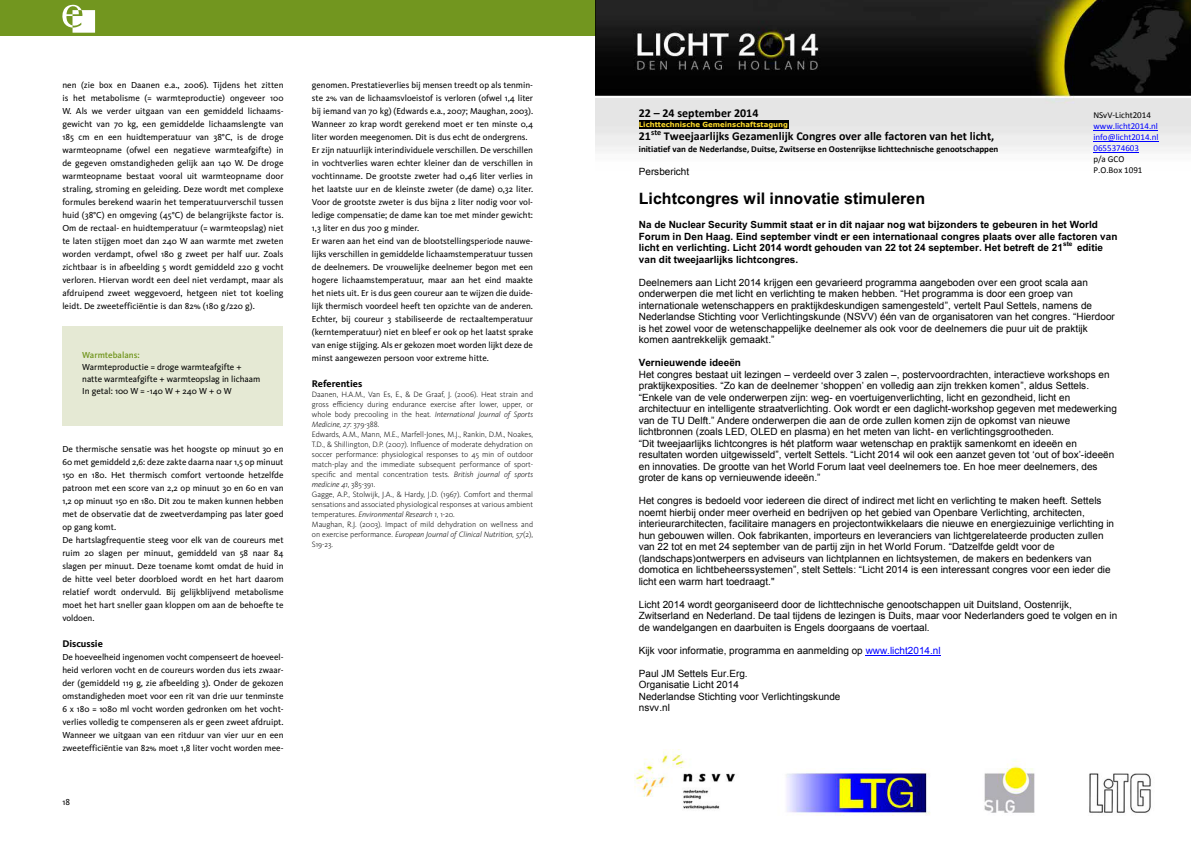
<style>
.page{position:relative;width:1191px;height:842px;background:#fff}
.page>*{position:absolute;margin:0;border:0;box-sizing:border-box;transform-origin:0 0}
.t1{font:700 16px "Arial";color:#000}
.t2{font:700 12px "Calibri";color:#000}
.t3{font:10px/11.5px "Arial";color:#000}
.t4{font:700 10px/11.5px "Arial";color:#000}
.t5{font:700 10px "Kievit OT";color:#000}
.t6{font:9px/13px "Kievit OT";color:#000}
.t7{font:700 9px "Calibri";color:#000}
.t8{font:9px/11px "Calibri";color:#00f;text-align:justify}
.t9{font:9px/11px "Calibri";color:#000}
.t10{font:500 9px "Kievit OT";color:#72961f}
.t11{font:300 8px/10px "Kievit OT";color:#000}
.t12{font:700 8px "Calibri";color:#000}
.t13{font:700 7px "Verdana";color:#ffdc2b}
.t14{font:700 6.5px "Arial";color:#000}
.s1{font-style:italic}
.s2{color:#00f}
</style>
<div class="page">
<div style="left:0;top:0;width:595px;height:36px;background:#72961f"></div>
<svg style="left:62px;top:5px;width:33px;height:28px"></svg>
<div style="left:62px;top:326px;width:221px;height:99px;background:#e5e9d4"></div>
<img style="left:634px;top:749px;width:517px;height:67px">
<img style="left:595px;top:0;width:596px;height:151px">
<div style="left:639px;top:120px;width:149px;height:9px;background:#000"></div>
<hr style="left:1093px;top:130px;width:65px;height:1px;background:#00f">
<hr style="left:1093px;top:141px;width:65px;height:1px;background:#00f">
<hr style="left:1093px;top:152px;width:46px;height:1px;background:#00f">
<hr style="left:865px;top:655px;width:75px;height:1px;background:#00f">
<p class="t6" style="left:62px;top:78px;width:223px;text-align:justify">nen (zie box en Daanen e.a., 2006). Tijdens het zitten is het metabolisme (= warmteproductie) ongeveer 100<br>W. Als we verder uitgaan van een gemiddeld lichaams&shy;gewicht van 70 kg, een gemiddelde lichaamslengte van 185 cm en een huidtemperatuur van 38°C, is de droge warmteopname (ofwel een negatieve warmteafgifte) in de gegeven omstandigheden gelijk aan 140 W. De droge warmteopname bestaat vooral uit warmteopname door straling, stroming en geleiding. Deze wordt met complexe formules berekend waarin het temperatuurverschil tussen huid (38°C) en omgeving (45°C) de belangrijkste factor is.<br>Om de rectaal- en huidtemperatuur (= warmteopslag) niet te laten stijgen moet dan 240 W aan warmte met zweten worden verdampt, ofwel 180 g zweet per half uur. Zoals zichtbaar is in afbeelding 5 wordt gemiddeld 220 g vocht verloren. Hiervan wordt een deel niet verdampt, maar als afdruipend zweet weggevoerd, hetgeen niet tot koeling leidt. De zweetefficiëntie is dan 82% (180 g/220 g).</p>
<p class="t10" style="left:82px;top:350px;width:59px">Warmtebalans:</p>
<p class="t6" style="left:82px;top:361px;width:180px;line-height:12px">Warmteproductie = droge warmteafgifte + natte warmteafgifte + warmteopslag in lichaam<br>In getal: 100 W = -140 W + 240 W + 0 W</p>
<p class="t6" style="left:62px;top:442px;width:223px">De thermische sensatie was het hoogste op minuut 30 en 60 met gemiddeld 2,6: deze zakte daarna naar 1,5 op minuut 150 en 180. Het thermisch comfort vertoonde hetzelfde patroon met een score van 2,2 op minuut 30 en 60 en van 1,2 op minuut 150 en 180. Dit zou te maken kunnen hebben met de observatie dat de zweetverdamping pas later goed op gang komt.<br>De hartslagfrequentie steeg voor elk van de coureurs met ruim 20 slagen per minuut, gemiddeld van 58 naar 84 slagen per minuut. Deze toename komt omdat de huid in de hitte veel beter doorbloed wordt en het hart daarom relatief wordt ondervuld. Bij gelijkblijvend metabolisme moet het hart sneller gaan kloppen om aan de behoefte te voldoen.</p>
<p class="t5" style="left:62px;top:638px;width:42px">Discussie</p>
<p class="t6" style="left:62px;top:650px;width:223px;text-align:justify">De hoeveelheid ingenomen vocht compenseert de hoeveel&shy;heid verloren vocht en de coureurs worden dus iets zwaar&shy;der (gemiddeld 119 g, zie afbeelding 3). Onder de gekozen omstandigheden moet voor een rit van drie uur tenminste 6 x 180 = 1080 ml vocht worden gedronken om het vocht&shy;verlies volledig te compenseren als er geen zweet afdruipt.<br>Wanneer we uitgaan van een ritduur van vier uur en een zweetefficiëntie van 82% moet 1,8 liter vocht worden mee-</p>
<p class="t6" style="left:62px;top:795px;width:9px">18</p>
<p class="t6" style="left:312px;top:78px;width:223px">genomen. Prestatieverlies bij mensen treedt op als tenmin&shy;ste 2% van de lichaamsvloeistof is verloren (ofwel 1,4 liter bij iemand van 70 kg) (Edwards e.a., 2007; Maughan, 2003).<br>Wanneer zo krap wordt gerekend moet er ten minste 0,4 liter worden meegenomen. Dit is dus echt de ondergrens.<br>Er zijn natuurlijk interindividuele verschillen. De verschillen in vochtverlies waren echter kleiner dan de verschillen in vochtinname. De grootste zweter had 0,46 liter verlies in het laatste uur en de kleinste zweter (de dame) 0,32 liter.<br>Voor de grootste zweter is dus bijna 2 liter nodig voor vol&shy;ledige compensatie; de dame kan toe met minder gewicht:<br>1,3 liter en dus 700 g minder.<br>Er waren aan het eind van de blootstellingsperiode nauwe&shy;lijks verschillen in gemiddelde lichaamstemperatuur tussen de deelnemers. De vrouwelijke deelnemer begon met een hogere lichaamstemperatuur, maar aan het eind maakte het niets uit. Er is dus geen coureur aan te wijzen die duide&shy;lijk thermisch voordeel heeft ten opzichte van de anderen.<br>Echter, bij coureur 3 stabiliseerde de rectaaltemperatuur (kerntemperatuur) niet en bleef er ook op het laatst sprake van enige stijging. Als er gekozen moet worden lijkt deze de minst aangewezen persoon voor extreme hitte.</p>
<p class="t5" style="left:312px;top:378px;width:52px">Referenties</p>
<p class="t11" style="left:312px;top:389px;width:223px">Daanen, H.A.M., Van Es, E., &amp; De Graaf, J. (2006). Heat strain and gross efficiency during endurance exercise after lower, upper, or whole body precooling in the heat<span class="s1">. International Journal of Sports Medicine, 27</span>: 379-388.<br>Edwards, A.M., Mann, M.E., Marfell-Jones, M.J., Rankin, D.M., Noakes, T.D., &amp; Shillington, D.P. (2007). Influence of moderate dehydration on soccer performance: physiological responses to 45 min of outdoor match-play and the immediate subsequent performance of sport&shy;specific and mental concentration tests. <span class="s1">British journal of sports medicine 41</span>, 385-391.<br>Gagge, A.P., Stolwijk, J.A., &amp; Hardy, J.D. (1967). Comfort and thermal sensations and associated physiological responses at various ambient temperatures. <span class="s1">Environmental Research 1</span>, 1-20.<br>Maughan, R.J. (2003). Impact of mild dehydration on wellness and on exercise performance. <span class="s1">European Journal of Clinical Nutrition, 57</span>(2), S19-23.</p>
<h2 class="t2" style="left:639px;top:106px;width:121px">22 – 24 september 2014</h2>
<p class="t13" style="left:639px;top:120px;width:151px">Lichttechnische Gemeinschaftstagung</p>
<h2 class="t2" style="left:639px;top:129px;width:14px">21</h2>
<p class="t9" style="left:1093px;top:109px;width:59px">NSvV-Licht2014</p>
<p class="t8" style="left:1093px;top:120px;width:67px">www.licht2014.nl info@licht2014.nl 0655374603</p>
<p class="t9" style="left:1093px;top:153px;width:51px">p/a GCO<br>P.O.Box 1091</p>
<p class="t12" style="left:651px;top:127px;width:12px">ste</p>
<h2 class="t2" style="left:664px;top:129px;width:332px">Tweejaarlijks Gezamenlijk Congres over alle factoren van het licht,</h2>
<p class="t7" style="left:639px;top:143px;width:361px">initiatief van de Nederlandse, Duitse, Zwitserse en Oostenrijkse lichttechnische genootschappen</p>
<p class="t3" style="left:639px;top:166px;width:52px">Persbericht</p>
<h1 class="t1" style="left:639px;top:189px;width:288px">Lichtcongres wil innovatie stimuleren</h1>
<p class="t4" style="left:639px;top:219px;width:480px">Na de Nuclear Security Summit staat er in dit najaar nog wat bijzonders te gebeuren in het World<br>Forum in Den Haag. Eind september vindt er een internationaal congres plaats over alle factoren van licht en verlichting. Licht 2014 wordt gehouden van 22 tot 24 september. Het betreft de 21</p>
<p class="t14" style="left:1063px;top:240px;width:11px">ste</p>
<p class="t4" style="left:1077px;top:242px;width:28px">editie</p>
<p class="t4" style="left:639px;top:253px;width:161px">van dit tweejaarlijks lichtcongres.</p>
<p class="t3" style="left:639px;top:276px;width:477px">Deelnemers aan Licht 2014 krijgen een gevarieerd programma aangeboden over een groot scala aan onderwerpen die met licht en verlichting te maken hebben. “Het programma is door een groep van internationale wetenschappers en praktijkdeskundigen samengesteld”, vertelt Paul Settels, namens de Nederlandse Stichting voor Verlichtingskunde (NSVV) één van de organisatoren van het congres. “Hierdoor is het zowel voor de wetenschappelijke deelnemer als ook voor de deelnemers die puur uit de praktijk komen aantrekkelijk gemaakt.”</p>
<p class="t4" style="left:639px;top:357px;width:104px">Vernieuwende ideeën</p>
<p class="t3" style="left:639px;top:369px;width:479px">Het congres bestaat uit lezingen – verdeeld over 3 zalen –, postervoordrachten, interactieve workshops en praktijkexposities. “Zo kan de deelnemer ‘shoppen’ en volledig aan zijn trekken komen”, aldus Settels. “Enkele van de vele onderwerpen zijn: weg- en voertuigenverlichting, licht en gezondheid, licht en architectuur en intelligente straatverlichting. Ook wordt er een daglicht-workshop gegeven met medewerking van de TU Delft.” Andere onderwerpen die aan de orde zullen komen zijn de opkomst van nieuwe lichtbronnen (zoals LED, OLED en plasma) en het meten van licht- en verlichtingsgrootheden.<br>“Dit tweejaarlijks lichtcongres is hét platform waar wetenschap en praktijk samenkomt en ideeën en resultaten worden uitgewisseld”, vertelt Settels. “Licht 2014 wil ook een aanzet geven tot ‘out of box’-ideeën en innovaties. De grootte van het World Forum laat veel deelnemers toe. En hoe meer deelnemers, des groter de kans op vernieuwende ideeën.”</p>
<p class="t3" style="left:639px;top:495px;width:477px">Het congres is bedoeld voor iedereen die direct of indirect met licht en verlichting te maken heeft. Settels noemt hierbij onder meer overheid en bedrijven op het gebied van Openbare Verlichting, architecten, interieurarchitecten, facilitaire managers en projectontwikkelaars die nieuwe en energiezuinige verlichting in hun gebouwen willen. Ook fabrikanten, importeurs en leveranciers van lichtgerelateerde producten zullen van 22 tot en met 24 september van de partij zijn in het World Forum. “Datzelfde geldt voor de (landschaps)ontwerpers en adviseurs van lichtplannen en lichtsystemen, de makers en bedenkers van domotica en lichtbeheerssystemen”, stelt Settels: “Licht 2014 is een interessant congres voor een ieder die licht een warm hart toedraagt."</p>
<p class="t3" style="left:639px;top:599px;width:480px">Licht 2014 wordt georganiseerd door de lichttechnische genootschappen uit Duitsland, Oostenrijk,<br>Zwitserland en Nederland. De taal tijdens de lezingen is Duits, maar voor Nederlanders goed te volgen en in de wandelgangen en daarbuiten is Engels doorgaans de voertaal.</p>
<p class="t3" style="left:639px;top:645px;width:303px">Kijk voor informatie, programma en aanmelding op <span class="s2">www.licht2014.nl</span></p>
<p class="t3" style="left:639px;top:667px;width:203px">Paul JM Settels Eur.Erg.<br>Organisatie Licht 2014<br>Nederlandse Stichting voor Verlichtingskunde nsvv.nl</p>
</div>
